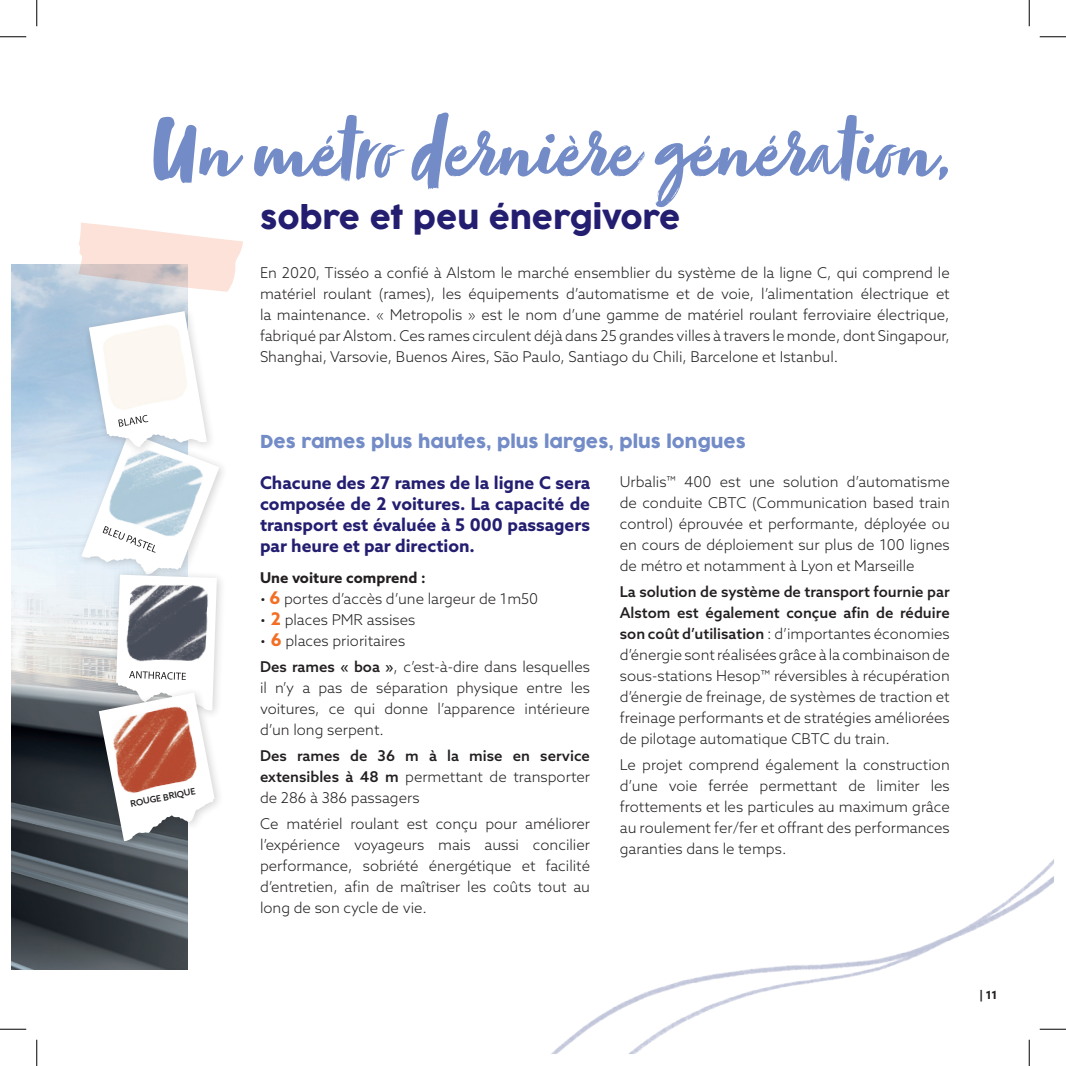
<style>
.page{position:relative;width:1066px;height:1066px;background:#fff}
.page>*{position:absolute;margin:0;border:0;box-sizing:border-box;transform-origin:0 0}
.t1{font:91.7px "Zooja Pro";color:#738cc7}
.t2{font:30.1px "Cocogoose Pro";color:#241e71}
.t3{font:700 17.5px/21px "Azo Sans";color:#241e71;text-align:justify}
.t4{font:17.5px "Cocogoose Pro";color:#738cc7}
.t5{font:300 14.88px/21px "Azo Sans";color:#231f20;text-align:justify}
.t6{font:500 14.88px/21px "Azo Sans";color:#231f20;text-align:justify}
.t7{font:700 14.88px "Azo Sans";color:#231f20}
.t8{font:700 11.38px "Azo Sans";color:#231f20}
.t9{font:500 8.92px "Azo Sans";color:#231f20}
.s1{font-weight:700;font-size:17.5px;color:#f36e23}
.s2{font-weight:500}
.s3{font-weight:300}
</style>
<div class="page">
<img style="left:12px;top:264px;width:175px;height:705px">
<img style="left:551px;top:859px;width:503px;height:195px">
<svg style="left:78px;top:223px;width:165px;height:69px"></svg>
<div style="left:76px;top:427px;width:153px;height:157px;background:#231f20;opacity:.2"></div>
<div style="left:110px;top:568px;width:117px;height:152px;background:#fdfdfd"></div>
<div style="left:83px;top:305px;width:133px;height:152px;background:#231f20;opacity:.2"></div>
<div style="left:93px;top:686px;width:131px;height:165px;background:#231f20;opacity:.2"></div>
<svg style="left:81px;top:311px;width:138px;height:530px"></svg>
<img style="left:103px;top:699px;width:106px;height:107px">
<hr style="left:1039px;top:1028px;width:27px;height:2px;background:#fff">
<hr style="left:1028px;top:1039px;width:2px;height:27px;background:#fff">
<svg style="left:0;top:36px;width:26px;height:1px"></svg>
<svg style="left:1039px;top:36px;width:27px;height:1px"></svg>
<svg style="left:0;top:1029px;width:26px;height:1px"></svg>
<svg style="left:1039px;top:1029px;width:27px;height:1px"></svg>
<svg style="left:36px;top:0;width:1px;height:26px"></svg>
<svg style="left:36px;top:1039px;width:1px;height:27px"></svg>
<svg style="left:1029px;top:0;width:1px;height:26px"></svg>
<svg style="left:1029px;top:1039px;width:1px;height:27px"></svg>
<p class="t1" style="left:150px;top:96px;width:799px">Un métro dernière génération,</p>
<p class="t2" style="left:260px;top:197px;width:422px">sobre et peu énergivore</p>
<p class="t5" style="left:260px;top:262px;width:691px">En 2020, Tisséo a confié à Alstom le marché ensemblier du système de la ligne C, qui comprend le matériel roulant (rames), les équipements d’automatisme et de voie, l’alimentation électrique et la maintenance. « Metropolis » est le nom d’une gamme de matériel roulant ferroviaire électrique, fabriqué par Alstom. Ces rames circulent déjà dans 25 grandes villes à travers le monde, dont Singapour, Shanghai, Varsovie, Buenos Aires, São Paulo, Santiago du Chili, Barcelone et Istanbul.</p>
<p class="t9" style="left:129px;top:798px;width:67px;rotate:-11deg">ROUGE BRIQUE</p>
<p class="t4" style="left:260px;top:430px;width:487px">Des rames plus hautes, plus larges, plus longues</p>
<p class="t3" style="left:260px;top:472px;width:331px">Chacune des 27 rames de la ligne C sera composée de 2 voitures. La capacité de transport est évaluée à 5 000 passagers par heure et par direction.</p>
<p class="t7" style="left:260px;top:568px;width:167px">Une voiture comprend :</p>
<p class="t5" style="left:260px;top:588px;width:280px">• <span class="s1">6</span> portes d’accès d’une largeur de 1m50</p>
<p class="t5" style="left:260px;top:609px;width:157px">• <span class="s1">2</span> places PMR assises</p>
<p class="t5" style="left:260px;top:630px;width:147px">• <span class="s1">6</span> places prioritaires</p>
<p class="t5" style="left:260px;top:656px;width:331px"><span class="s2">Des rames « boa »</span>, c’est-à-dire dans lesquelles il n’y a pas de séparation physique entre les voitures, ce qui donne l’apparence intérieure d’un long serpent.</p>
<p class="t6" style="left:260px;top:745px;width:331px">Des rames de 36 m à la mise en service extensibles à 48 m <span class="s3">permettant de transporter de 286 à 386 passagers</span></p>
<p class="t5" style="left:260px;top:813px;width:331px">Ce matériel roulant est conçu pour améliorer l’expérience voyageurs mais aussi concilier performance, sobriété énergétique et facilité d’entretien, afin de maîtriser les coûts tout au long de son cycle de vie.</p>
<p class="t5" style="left:620px;top:471px;width:331px">Urbalis™ 400 est une solution d’automatisme de conduite CBTC (Communication based train control) éprouvée et performante, déployée ou en cours de déploiement sur plus de 100 lignes de métro et notamment à Lyon et Marseille</p>
<p class="t5" style="left:620px;top:581px;width:331px"><span class="s2">La solution de système de transport fournie par Alstom est également conçue afin de réduire son coût d’utilisation</span> : d’importantes économies d’énergie sont réalisées grâce à la combinaison de sous-stations Hesop™ réversibles à récupération d’énergie de freinage, de systèmes de traction et freinage performants et de stratégies améliorées de pilotage automatique CBTC du train.</p>
<p class="t5" style="left:620px;top:754px;width:331px">Le projet comprend également la construction d’une voie ferrée permettant de limiter les frottements et les particules au maximum grâce au roulement fer/fer et offrant des performances garanties dans le temps.</p>
<p class="t8" style="left:979px;top:987px;width:19px">| 11</p>
</div>
